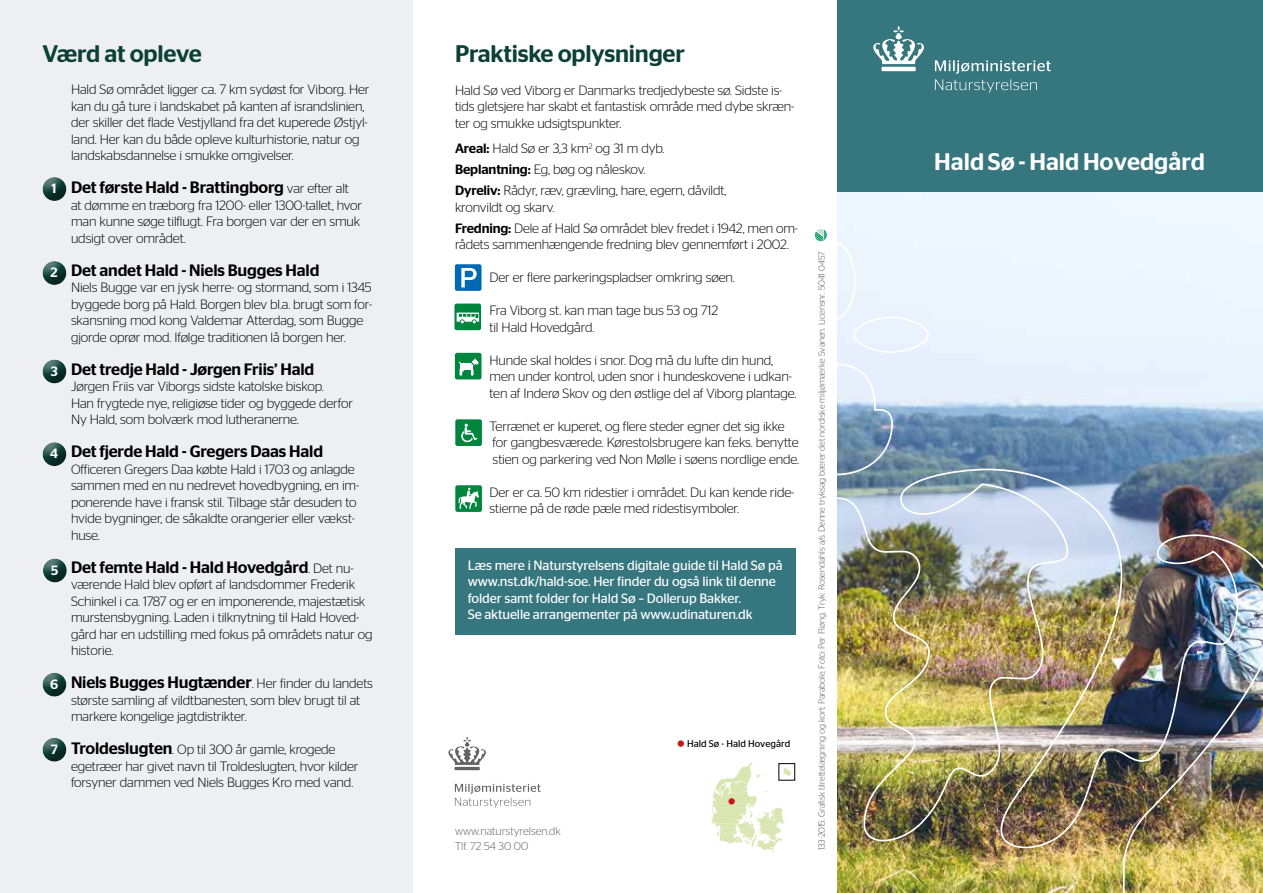
<style>
.page{position:relative;width:1263px;height:893px;background:#fff}
.page>*{position:absolute;margin:0;border:0;box-sizing:border-box;transform-origin:0 0}
.t1{font:500 24px "Stag Sans";letter-spacing:-.01em;color:#0b4035}
.t2{font:500 24px "Stag Sans";color:#fff}
.t3{font:500 16.5px "Stag Sans";letter-spacing:-.01em;color:#000}
.t4{font:300 13.5px/16.5px "Stag Sans";letter-spacing:-.01em;color:#000}
.t5{font:13.5px/16.5px "Stag Sans";letter-spacing:-.01em;color:#fff}
.t6{font:500 13.5px "Stag Sans";color:#fff}
.t7{font:300 11.25px/15px "Stag Sans";color:#646363}
.t8{font:9.75px "Stag Sans";color:#000}
.t9{font:300 9px "Stag Sans";letter-spacing:-.01em;color:#575756}
.s1{font-weight:300;font-size:13.5px}
.s2{font-weight:500;font-size:16.5px}
.s3{font-weight:500}
</style>
<div class="page">
<div style="left:0;top:0;width:412px;height:893px;background:#edeff1"></div>
<div style="left:455px;top:549px;width:340px;height:86px;background:#36767e"></div>
<img style="left:838px;top:191px;width:425px;height:277px">
<svg style="left:711px;top:762px;width:80px;height:90px"></svg>
<div style="left:779px;top:763px;width:16px;height:17px;border:1px solid #000"></div>
<div style="left:678px;top:740px;width:6px;height:7px;background:#cd1719;border-radius:50%"></div>
<div style="left:728px;top:798px;width:7px;height:6px;background:#cd1719;border-radius:50%"></div>
<svg style="left:455px;top:784px;width:86px;height:24px"></svg>
<div style="left:838px;top:0;width:425px;height:191px;background:#36767e"></div>
<svg style="left:935px;top:60px;width:116px;height:33px"></svg>
<svg style="left:873px;top:26px;width:51px;height:45px"></svg>
<div style="left:853px;top:317px;width:76px;height:36px;border:2px solid #fff;border-radius:50%"></div>
<svg style="left:838px;top:242px;width:19px;height:78px"></svg>
<svg style="left:838px;top:363px;width:56px;height:105px"></svg>
<img style="left:838px;top:468px;width:425px;height:425px">
<svg style="left:448px;top:737px;width:38px;height:33px"></svg>
<svg style="left:815px;top:229px;width:12px;height:12px"></svg>
<div style="left:42px;top:177px;width:26px;height:25px;background:#000;opacity:.4"></div>
<div style="left:42px;top:261px;width:26px;height:25px;background:#000;opacity:.4"></div>
<div style="left:42px;top:359px;width:26px;height:26px;background:#000;opacity:.4"></div>
<div style="left:42px;top:442px;width:26px;height:26px;background:#000;opacity:.4"></div>
<div style="left:43px;top:558px;width:25px;height:26px;background:#000;opacity:.4"></div>
<div style="left:42px;top:672px;width:26px;height:26px;background:#000;opacity:.4"></div>
<div style="left:455px;top:264px;width:26px;height:27px;background:#0069b4;border-radius:2px"></div>
<svg style="left:461px;top:268px;width:16px;height:19px"></svg>
<div style="left:455px;top:353px;width:26px;height:26px;background:#00853e;border-radius:2px"></div>
<svg style="left:459px;top:358px;width:20px;height:18px"></svg>
<div style="left:455px;top:419px;width:27px;height:27px;background:#00853e;border-radius:2px"></div>
<svg style="left:461px;top:424px;width:16px;height:18px"></svg>
<div style="left:42px;top:738px;width:26px;height:25px;background:#000;opacity:.4"></div>
<div style="left:455px;top:485px;width:27px;height:27px;background:#00853e;border-radius:2px"></div>
<svg style="left:458px;top:488px;width:21px;height:21px"></svg>
<div style="left:454px;top:304px;width:27px;height:26px;background:#00853e;border-radius:2px"></div>
<svg style="left:457px;top:312px;width:22px;height:11px"></svg>
<h1 class="t1" style="left:43px;top:40px;width:161px">Værd at opleve</h1>
<p class="t6" style="left:52px;top:181px;width:7px">1</p>
<p class="t6" style="left:51px;top:265px;width:9px">2</p>
<p class="t6" style="left:51px;top:363px;width:9px">3</p>
<p class="t6" style="left:50px;top:446px;width:9px">4</p>
<p class="t6" style="left:51px;top:562px;width:9px">5</p>
<p class="t6" style="left:50px;top:676px;width:10px">6</p>
<p class="t6" style="left:51px;top:741px;width:9px">7</p>
<p class="t4" style="left:71px;top:81px;width:300px">Hald Sø området ligger ca. 7 km sydøst for Viborg. Her kan du gå ture i landskabet på kanten af israndslinien, der skiller det flade Vestjylland fra det kuperede Østjyl&shy;land. Her kan du både opleve kulturhistorie, natur og landskabsdannelse i smukke omgivelser.</p>
<p class="t3" style="left:71px;top:178px;width:279px">Det første Hald - Brattingborg <span class="s1">var efter alt</span></p>
<p class="t4" style="left:71px;top:196px;width:293px">at dømme en træborg fra 1200- eller 1300-tallet, hvor man kunne søge tilflugt. Fra borgen var der en smuk udsigt over området.</p>
<p class="t3" style="left:71px;top:260px;width:250px">Det andet Hald - Niels Bugges Hald</p>
<p class="t4" style="left:71px;top:279px;width:303px">Niels Bugge var en jysk herre- og stormand, som i 1345 byggede borg på Hald. Borgen blev bl.a. brugt som for&shy;skansning mod kong Valdemar Atterdag, som Bugge gjorde oprør mod. Ifølge traditionen lå borgen her.</p>
<p class="t3" style="left:71px;top:359px;width:245px">Det tredje Hald - Jørgen Friis’ Hald</p>
<p class="t4" style="left:71px;top:378px;width:284px">Jørgen Friis var Viborgs sidste katolske biskop.<br>Han frygtede nye, religiøse tider og byggede derfor<br>Ny Hald, som bolværk mod lutheranerne.</p>
<p class="t3" style="left:71px;top:442px;width:254px">Det fjerde Hald - Gregers Daas Hald</p>
<p class="t4" style="left:71px;top:461px;width:290px">Officeren Gregers Daa købte Hald i 1703 og anlagde sammen med en nu nedrevet hovedbygning, en im&shy;ponerende have i fransk stil. Tilbage står desuden to hvide bygninger, de såkaldte orangerier eller vækst&shy;huse.</p>
<p class="t3" style="left:71px;top:557px;width:284px">Det femte Hald - Hald Hovedgård<span class="s1">. Det nu-</span></p>
<p class="t4" style="left:71px;top:576px;width:303px">værende Hald blev opført af landsdommer Frederik Schinkel i ca. 1787 og er en imponerende, majestætisk murstensbygning. Laden i tilknytning til Hald Hoved&shy;gård har en udstilling med fokus på områdets natur og historie.</p>
<p class="t3" style="left:71px;top:673px;width:303px">Niels Bugges Hugtænder<span class="s1">. Her finder du landets</span></p>
<p class="t4" style="left:71px;top:691px;width:291px">største samling af vildtbanesten, som blev brugt til at markere kongelige jagtdistrikter.</p>
<p class="t4" style="left:71px;top:741px;width:289px"><span class="s2">Troldeslugten</span>. Op til 300 år gamle, krogede egetræer har givet navn til Troldeslugten, hvor kilder forsyner dammen ved Niels Bugges Kro med vand.</p>
<h1 class="t1" style="left:455px;top:40px;width:231px">Praktiske oplysninger</h1>
<p class="t4" style="left:455px;top:82px;width:341px">Hald Sø ved Viborg er Danmarks tredjedybeste sø. Sidste is&shy;tids gletsjere har skabt et fantastisk område med dybe skræn&shy;ter og smukke udsigtspunkter.</p>
<p class="t4" style="left:455px;top:138px;width:273px;line-height:21px"><span class="s3">Areal:</span> Hald Sø er 3,3 km<sup>2</sup> og 31 m dyb.<br><span class="s3">Beplantning:</span> Eg, bøg og nåleskov.<br><span class="s3">Dyreliv:</span> Rådyr, ræv, grævling, hare, egern, dåvildt,</p>
<p class="t4" style="left:455px;top:196px;width:344px;line-height:21px">kronvildt og skarv.<br><span class="s3">Fredning:</span> Dele af Hald Sø området blev fredet i 1942, men om-</p>
<p class="t4" style="left:455px;top:236px;width:335px">rådets sammenhængende fredning blev gennemført i 2002.</p>
<p class="t4" style="left:489px;top:269px;width:247px">Der er flere parkeringspladser omkring søen.</p>
<p class="t4" style="left:489px;top:302px;width:230px">Fra Viborg st. kan man tage bus 53 og 712 til Hald Hovedgård.</p>
<p class="t4" style="left:489px;top:352px;width:308px">Hunde skal holdes i snor. Dog må du lufte din hund, men under kontrol, uden snor i hundeskovene i udkan&shy;ten af Inderø Skov og den østlige del af Viborg plantage.</p>
<p class="t4" style="left:489px;top:418px;width:311px">Terrænet er kuperet, og flere steder egner det sig ikke for gangbesværede. Kørestolsbrugere kan f.eks. benytte stien og parkering ved Non Mølle i søens nordlige ende.</p>
<p class="t4" style="left:489px;top:484px;width:306px">Der er ca. 50 km ridestier i området. Du kan kende ride&shy;stierne på de røde pæle med ridestisymboler.</p>
<p class="t5" style="left:468px;top:557px;width:316px">Læs mere i Naturstyrelsens digitale guide til Hald Sø på www.nst.dk/hald-soe. Her finder du også link til denne folder samt folder for Hald Sø – Dollerup Bakker.<br>Se aktuelle arrangementer på www.udinaturen.dk</p>
<p class="t7" style="left:455px;top:823px;width:107px">www.naturstyrelsen.dk<br>Tlf. 72 54 30 00</p>
<p class="t8" style="left:687px;top:738px;width:105px">Hald Sø - Hald Hovegård</p>
<p class="t9" style="left:817px;top:850px;width:600px;rotate:-90deg">133-2015. Grafisk tilrettelægning og kort: Parabole. Foto: Per Fløng. Tryk: Rosendahls a/s. Denne tryksag bærer det nordiske miljømærke Svanen. Licensnr. 5041 0457</p>
<h1 class="t2" style="left:934px;top:148px;width:272px">Hald Sø - Hald Hovedgård</h1>
</div>
